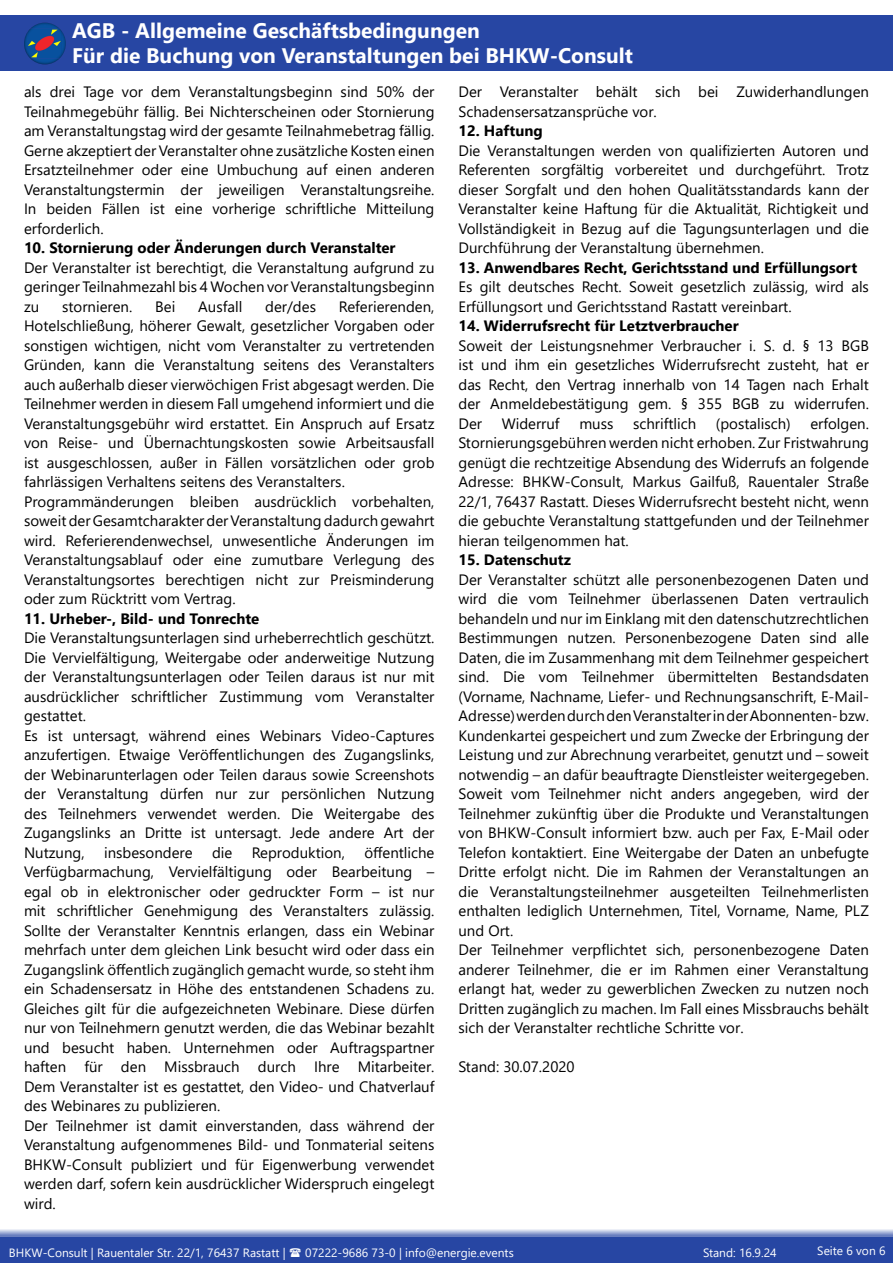
<style>
.page{position:relative;width:893px;height:1263px;background:#fff}
.page>*{position:absolute;margin:0;border:0;box-sizing:border-box;transform-origin:0 0}
.t1{font:700 21px/25.2px "Segoe UI";color:#fff}
.t2{font:15px/19.5px "Segoe UI";color:#000}
.t3{font:700 15px "Segoe UI";color:#000}
.t4{font:12px "Segoe UI";color:#fff}
</style>
<div class="page">
<div style="left:0;top:1237px;width:893px;height:26px;background:#2746a3"></div>
<div style="left:0;top:15px;width:893px;height:55px;background:#2746a3"></div>
<div style="left:12px;top:10px;width:68px;height:55px;background:#000;opacity:.81"></div>
<svg style="left:0;top:1229px;width:893px;height:8px;background:#9fadd6"></svg>
<h1 class="t1" style="left:72px;top:16px;width:562px">AGB - Allgemeine Geschäftsbedingungen<br>Für die Buchung von Veranstaltungen bei BHKW-Consult</h1>
<p class="t2" style="left:24px;top:81px;width:412px;text-align:justify">als drei Tage vor dem Veranstaltungsbeginn sind 50% der Teilnahmegebühr fällig. Bei Nichterscheinen oder Stornierung am Veranstaltungstag wird der gesamte Teilnahmebetrag fällig.<br>Gerne akzeptiert der Veranstalter ohne zusätzliche Kosten einen Ersatzteilnehmer oder eine Umbuchung auf einen anderen Veranstaltungstermin der jeweiligen Veranstaltungsreihe.<br>In beiden Fällen ist eine vorherige schriftliche Mitteilung erforderlich.</p>
<p class="t3" style="left:24px;top:234px;width:373px">10. Stornierung oder Änderungen durch Veranstalter</p>
<p class="t2" style="left:24px;top:256px;width:412px;text-align:justify">Der Veranstalter ist berechtigt, die Veranstaltung aufgrund zu geringer Teilnahmezahl bis 4 Wochen vor Veranstaltungsbeginn zu</p>
<p class="t2" style="left:458px;top:81px;width:412px">Der Veranstalter behält sich bei Zuwiderhandlungen<br>Schadensersatzansprüche vor.</p>
<p class="t3" style="left:458px;top:117px;width:86px">12. Haftung</p>
<p class="t2" style="left:458px;top:139px;width:412px;text-align:justify">Die Veranstaltungen werden von qualifizierten Autoren und Referenten sorgfältig vorbereitet und durchgeführt. Trotz dieser Sorgfalt und den hohen Qualitätsstandards kann der Veranstalter keine Haftung für die Aktualität, Richtigkeit und Vollständigkeit in Bezug auf die Tagungsunterlagen und die Durchführung der Veranstaltung übernehmen.</p>
<p class="t3" style="left:458px;top:253px;width:400px">13. Anwendbares Recht, Gerichtsstand und Erfüllungsort</p>
<p class="t2" style="left:458px;top:276px;width:412px">Es gilt deutsches Recht. Soweit gesetzlich zulässig, wird als<br>Erfüllungsort und Gerichtsstand Rastatt vereinbart.</p>
<p class="t3" style="left:458px;top:312px;width:282px">14. Widerrufsrecht für Letztverbraucher</p>
<p class="t2" style="left:458px;top:334px;width:412px;text-align:justify">Soweit der Leistungsnehmer Verbraucher i. S. d. § 13 BGB ist und ihm ein gesetzliches Widerrufsrecht zusteht, hat er das Recht, den Vertrag innerhalb von 14 Tagen nach Erhalt der Anmeldebestätigung gem. § 355 BGB zu widerrufen.<br>Der</p>
<p class="t2" style="left:24px;top:295px;width:412px;text-indent:315px">Referierenden, Hotelschließung, höherer Gewalt, gesetzlicher Vorgaben oder sonstigen wichtigen, nicht vom Veranstalter zu vertretenden Gründen, kann die Veranstaltung seitens des Veranstalters auch außerhalb dieser vierwöchigen Frist abgesagt werden. Die Teilnehmer werden in diesem Fall umgehend informiert und die Veranstaltungsgebühr wird erstattet. Ein Anspruch auf Ersatz von Reise- und Übernachtungskosten sowie Arbeitsausfall ist ausgeschlossen, außer in Fällen vorsätzlichen oder grob fahrlässigen Verhaltens seitens des Veranstalters.<br>Programmänderungen bleiben ausdrücklich vorbehalten, soweit der Gesamtcharakter der Veranstaltung dadurch gewahrt wird. Referierendenwechsel, unwesentliche Änderungen im Veranstaltungsablauf oder eine zumutbare Verlegung des Veranstaltungsortes berechtigen nicht zur Preisminderung oder zum Rücktritt vom Vertrag.</p>
<p class="t3" style="left:24px;top:604px;width:237px">11. Urheber-, Bild- und Tonrechte</p>
<p class="t2" style="left:24px;top:627px;width:412px">Die Veranstaltungsunterlagen sind urheberrechtlich geschützt.<br>Die Vervielfältigung, Weitergabe oder anderweitige Nutzung der Veranstaltungsunterlagen oder Teilen daraus ist nur mit ausdrücklicher schriftlicher Zustimmung vom Veranstalter gestattet.<br>Es ist untersagt, während eines Webinars Video-Captures anzufertigen. Etwaige Veröffentlichungen des Zugangslinks, der Webinarunterlagen oder Teilen daraus sowie Screenshots der Veranstaltung dürfen nur zur persönlichen Nutzung des Teilnehmers verwendet werden. Die Weitergabe des Zugangslinks an Dritte ist untersagt. Jede andere Art der Nutzung,</p>
<p class="t2" style="left:62px;top:295px;width:72px">stornieren.</p>
<p class="t2" style="left:155px;top:295px;width:22px">Bei</p>
<p class="t2" style="left:198px;top:295px;width:46px">Ausfall</p>
<p class="t2" style="left:265px;top:295px;width:52px">der/des</p>
<p class="t2" style="left:458px;top:412px;width:412px;text-align:justify;text-indent:352px">erfolgen.<br>Stornierungsgebühren werden nicht erhoben. Zur Fristwahrung genügt die rechtzeitige Absendung des Widerrufs an folgende Adresse: BHKW-Consult, Markus Gailfuß, Rauentaler Straße 22/1, 76437 Rastatt. Dieses Widerrufsrecht besteht nicht, wenn die gebuchte Veranstaltung stattgefunden und der Teilnehmer hieran teilgenommen hat.</p>
<p class="t3" style="left:458px;top:546px;width:114px">15. Datenschutz</p>
<p class="t2" style="left:458px;top:568px;width:412px">Der Veranstalter schützt alle personenbezogenen Daten und wird die vom Teilnehmer überlassenen Daten vertraulich behandeln und nur im Einklang mit den datenschutzrechtlichen Bestimmungen nutzen. Personenbezogene Daten sind alle Daten, die im Zusammenhang mit dem Teilnehmer gespeichert sind. Die vom Teilnehmer übermittelten Bestandsdaten (Vorname, Nachname, Liefer- und Rechnungsanschrift, E-Mail-Adresse) werden durch den Veranstalter in der Abonnenten- bzw.<br>Kundenkartei gespeichert und zum Zwecke der Erbringung der Leistung und zur Abrechnung verarbeitet, genutzt und – soweit notwendig – an dafür beauftragte Dienstleister weitergegeben.<br>Soweit vom Teilnehmer nicht anders angegeben, wird der Teilnehmer zukünftig über die Produkte und Veranstaltungen von BHKW-Consult informiert bzw. auch per Fax, E-Mail oder Telefon kontaktiert. Eine Weitergabe der Daten an unbefugte Dritte erfolgt nicht. Die im Rahmen der Veranstaltungen an die Veranstaltungsteilnehmer ausgeteilten Teilnehmerlisten enthalten lediglich Unternehmen, Titel, Vorname, Name, PLZ und Ort.<br>Der Teilnehmer verpflichtet sich, personenbezogene Daten anderer Teilnehmer, die er im Rahmen einer Veranstaltung erlangt hat, weder zu gewerblichen Zwecken zu nutzen noch Dritten zugänglich zu machen. Im Fall eines Missbrauchs behält sich der Veranstalter rechtliche Schritte vor.</p>
<p class="t2" style="left:458px;top:1056px;width:118px">Stand: 30.07.2020</p>
<p class="t2" style="left:502px;top:412px;width:59px">Widerruf</p>
<p class="t2" style="left:579px;top:412px;width:36px">muss</p>
<p class="t2" style="left:633px;top:412px;width:65px">schriftlich</p>
<p class="t2" style="left:716px;top:412px;width:76px">(postalisch)</p>
<p class="t2" style="left:24px;top:841px;width:412px;text-indent:340px">öffentliche Verfügbarmachung, Vervielfältigung oder Bearbeitung – egal ob in elektronischer oder gedruckter Form – ist nur mit schriftlicher Genehmigung des Veranstalters zulässig.<br>Sollte der Veranstalter Kenntnis erlangen, dass ein Webinar mehrfach unter dem gleichen Link besucht wird oder dass ein Zugangslink öffentlich zugänglich gemacht wurde, so steht ihm ein Schadensersatz in Höhe des entstandenen Schadens zu.<br>Gleiches gilt für die aufgezeichneten Webinare. Diese dürfen nur von Teilnehmern genutzt werden, die das Webinar bezahlt und besucht haben. Unternehmen oder Auftragspartner haften für den Missbrauch durch Ihre Mitarbeiter.<br>Dem Veranstalter ist es gestattet, den Video- und Chatverlauf des Webinares zu publizieren.<br>Der Teilnehmer ist damit einverstanden, dass während der Veranstaltung aufgenommenes Bild- und Tonmaterial seitens BHKW-Consult publiziert und für Eigenwerbung verwendet werden darf, sofern kein ausdrücklicher Widerspruch eingelegt wird.</p>
<p class="t2" style="left:104px;top:841px;width:90px">insbesondere</p>
<p class="t2" style="left:212px;top:841px;width:22px">die</p>
<p class="t2" style="left:252px;top:841px;width:95px">Reproduktion,</p>
<p class="t4" style="left:9px;top:1241px;width:278px">BHKW-Consult | Rauentaler Str. 22/1, 76437 Rastatt |</p>
<p class="t4" style="left:305px;top:1241px;width:210px">07222-9686 73-0 | info@energie.events</p>
<p class="t4" style="left:817px;top:1239px;width:70px">Seite 6 von 6</p>
<p class="t4" style="left:703px;top:1241px;width:75px">Stand: 16.9.24</p>
</div>
